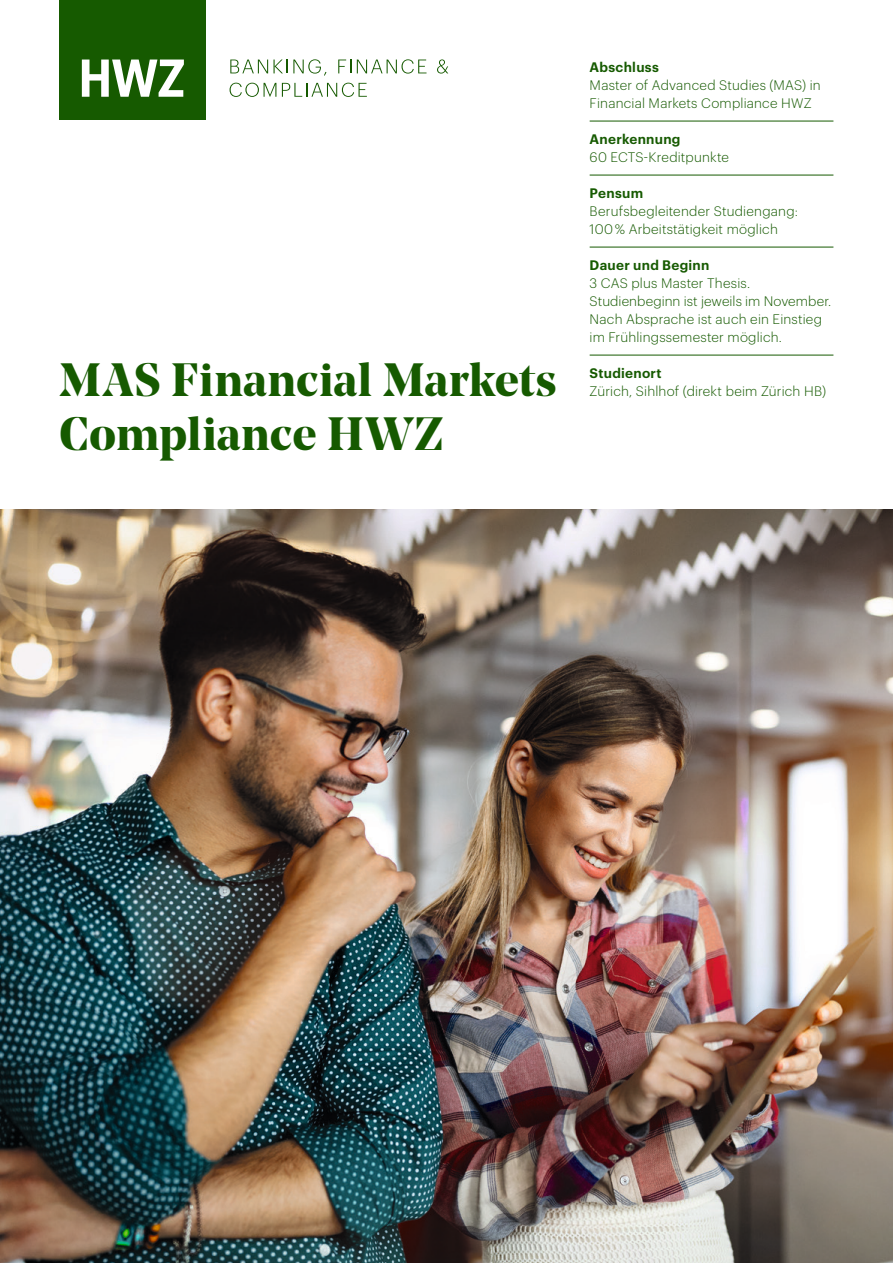
<style>
.page{position:relative;width:893px;height:1263px;background:#fff}
.page>*{position:absolute;margin:0;border:0;box-sizing:border-box;transform-origin:0 0}
._1_Haupttitel{font:700 46.5px "Noe Display";letter-spacing:.01em;color:#165a00}
._3_Infobox{font:300 13.5px/18px "Graphik";letter-spacing:.015em;color:#165a00}
._3_Infobox-2{font:600 13.5px "Graphik";letter-spacing:.02em;color:#165a00}
</style>
<div class="page">
<div style="left:60px;top:0;width:146px;height:119px;background:#165a00"></div>
<svg style="left:230px;top:59px;width:96px;height:17px"></svg>
<svg style="left:338px;top:60px;width:13px;height:13px"></svg>
<svg style="left:357px;top:59px;width:69px;height:15px"></svg>
<svg style="left:437px;top:59px;width:11px;height:15px"></svg>
<svg style="left:230px;top:83px;width:46px;height:14px"></svg>
<svg style="left:282px;top:83px;width:85px;height:14px"></svg>
<svg style="left:82px;top:60px;width:102px;height:37px"></svg>
<hr style="left:590px;top:121px;width:243px;height:1px;background:#165a00">
<hr style="left:590px;top:175px;width:243px;height:1px;background:#165a00">
<hr style="left:590px;top:247px;width:243px;height:1px;background:#165a00">
<hr style="left:590px;top:355px;width:243px;height:1px;background:#165a00">
<img style="left:0;top:509px;width:893px;height:754px">
<p class="_1_Haupttitel" style="left:60px;top:349px;width:499px">MAS Financial Markets</p>
<p class="_1_Haupttitel" style="left:60px;top:403px;width:386px">Compliance HWZ</p>
<p class="_3_Infobox-2" style="left:590px;top:56px;width:71px">Abschluss</p>
<p class="_3_Infobox" style="left:590px;top:75px;width:233px">Master of Advanced Studies (MAS) in<br>Financial Markets Compliance HWZ</p>
<p class="_3_Infobox-2" style="left:590px;top:128px;width:92px">Anerkennung</p>
<p class="_3_Infobox" style="left:590px;top:147px;width:141px">60 ECTS-Kreditpunkte</p>
<p class="_3_Infobox-2" style="left:590px;top:182px;width:55px">Pensum</p>
<p class="_3_Infobox" style="left:590px;top:201px;width:210px">Berufsbegleitender Studiengang:</p>
<p class="_3_Infobox" style="left:590px;top:219px;width:190px">100 % Arbeitstätigkeit möglich</p>
<p class="_3_Infobox-2" style="left:590px;top:254px;width:121px">Dauer und Beginn</p>
<p class="_3_Infobox" style="left:590px;top:273px;width:162px">3 CAS plus Master Thesis.</p>
<p class="_3_Infobox" style="left:590px;top:291px;width:243px">Studienbeginn ist jeweils im November.<br>Nach Absprache ist auch ein Einstieg im Frühlingssemester möglich.</p>
<p class="_3_Infobox-2" style="left:590px;top:362px;width:73px">Studienort</p>
<p class="_3_Infobox" style="left:590px;top:381px;width:238px">Zürich, Sihlhof (direkt beim Zürich HB)</p>
</div>
